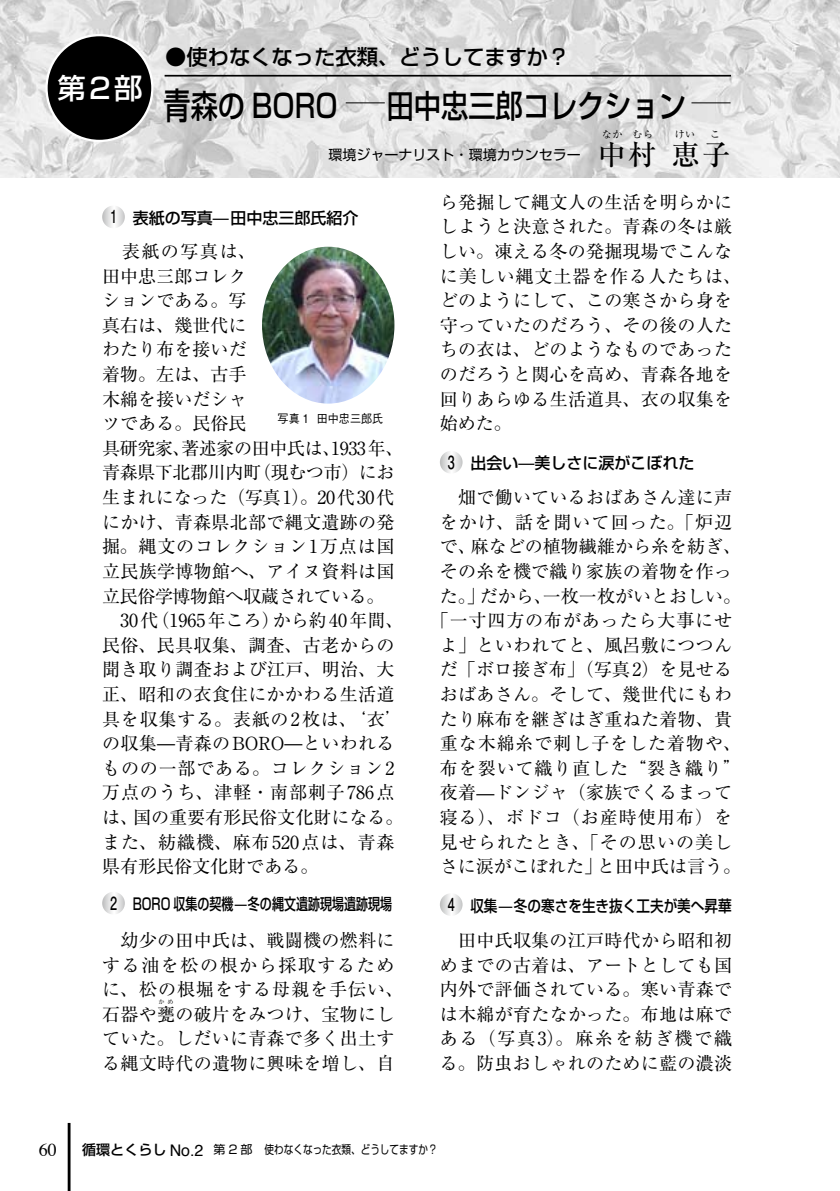
<style>
.page{position:relative;width:840px;height:1191px;background:#fff}
.page>*{position:absolute;margin:0;border:0;box-sizing:border-box;transform-origin:0 0}
.t1{font:500 32px "Shin Go Pro";color:#000;scale:.85 1}
.t2{font:500 28.4px "Shin Go Pro";color:#fff}
.t3{font:500 21.2px "Shin Go Pro";color:#000}
.t4{font:18px/24.6px "Ryumin Pro";letter-spacing:.015em;color:#000}
.t5{font:18px/24.6px "Ryumin Pro";letter-spacing:.055em;color:#000}
.t6{font:18px "Times";color:#000}
.t7{font:500 16px "Shin Go Pro";color:#000}
.t8{font:500 16px "Shin Go Pro";color:#000;scale:.75 1}
.t9{font:500 16px "Shin Go Pro";color:#000;scale:.85 1}
.t10{font:14px "Shin Go Pro";color:#000}
.t11{font:12px "Shin Go Pro";color:#000}
.t12{font:500 12px "Gothic BBB Pro";color:#000;scale:.92 1}
.t13{font:10px "Ryumin Pro";color:#000}
.t14{font:6px "Ryumin Pro";color:#000}
.s1{font-size:36px}
.s2{font-family:"Ryumin Pro";font-weight:500;font-size:28px}
.s3{font-family:"Futo Go B101 Pro";font-weight:700;font-size:18px}
.s4{font-weight:500;font-size:14px}
.s5{font-family:"Helvetica";font-size:16px}
</style>
<div class="page">
<hr style="left:68px;top:1123px;width:2px;height:68px;background:#000">
<img style="left:0;top:0;width:839px;height:177px">
<div style="left:46px;top:35px;width:106px;height:106px;background:#000;border-radius:50%"></div>
<div style="left:45px;top:34px;width:108px;height:108px;border:2px solid #fff;border-radius:50%"></div>
<hr style="left:164px;top:75px;width:566px;height:2px;background:#000">
<hr style="left:345px;top:102px;width:39px;height:1px;background:#000">
<hr style="left:691px;top:102px;width:39px;height:1px;background:#000">
<img style="left:262px;top:247px;width:132px;height:156px;border-radius:50%">
<svg style="left:102px;top:206px;width:23px;height:22px"></svg>
<svg style="left:102px;top:892px;width:23px;height:22px"></svg>
<svg style="left:439px;top:451px;width:23px;height:22px"></svg>
<svg style="left:439px;top:893px;width:23px;height:23px"></svg>
<h2 class="t2" style="left:57px;top:65px;width:87px">第２部</h2>
<p class="t3" style="left:165px;top:39px;width:405px">●使わなくなった衣類、どうしてますか？</p>
<h1 class="t1" style="left:163px;top:79px;width:616px"><span class="s1">青</span>森の BORO　　田中忠三郎コレクション</h1>
<p class="t13" style="left:601px;top:126px;width:53px">なか むら</p>
<p class="t13" style="left:674px;top:126px;width:47px">けい　 こ</p>
<p class="t10" style="left:328px;top:143px;width:403px">環境ジャーナリスト・環境カウンセラー <span class="s2">中村 恵子</span></p>
<p class="t7" style="left:110px;top:205px;width:250px"><span class="s3">1</span> 表紙の写真—田中忠三郎氏紹介</p>
<p class="t4" style="left:102px;top:238px;width:303px">　表紙の写真は、<br>田中忠三郎コレク<br>ションである。写<br>真右は、幾世代に<br>わたり布を接いだ<br>着物。左は、古手<br>木綿を接いだシャ<br>ツである。民俗民<br>具研究家、著述家の田中氏は、1933年、青森県下北郡川内町（現むつ市）にお生まれになった（写真1）。20代30代にかけ、青森県北部で縄文遺跡の発掘。縄文のコレクション1万点は国立民族学博物館へ、アイヌ資料は国立民俗学博物館へ収蔵されている。　30代（1965年ころ）から約40年間、民俗、民具収集、調査、古老からの聞き取り調査および江戸、明治、大正、昭和の衣食住にかかわる生活道具を収集する。表紙の2枚は、‘衣’の収集—青森のBORO—といわれるものの一部である。コレクション2万点のうち、津軽・南部刺子786点は、国の重要有形民俗文化財になる。また、紡織機、麻布520点は、青森県有形民俗文化財である。</p>
<p class="t12" style="left:277px;top:408px;width:116px">写真 1 田中忠三郎氏</p>
<p class="t8" style="left:110px;top:891px;width:377px"><span class="s3">2</span> BORO 収集の契機—冬の縄文遺跡現場遺跡現場</p>
<p class="t5" style="left:102px;top:926px;width:302px">　幼少の田中氏は、戦闘機の燃料にする油を松の根から採取するために、松の根堀をする母親を手伝い、石器や甕の破片をみつけ、宝物にし</p>
<p class="t14" style="left:158px;top:997px;width:16px">かめ</p>
<p class="t4" style="left:102px;top:1025px;width:294px">ていた。しだいに青森で多く出土する縄文時代の遺物に興味を増し、自</p>
<p class="t4" style="left:439px;top:188px;width:302px">ら発掘して縄文人の生活を明らかにしようと決意された。青森の冬は厳しい。凍える冬の発掘現場でこんなに美しい縄文土器を作る人たちは、どのようにして、この寒さから身を守っていたのだろう、その後の人たちの衣は、どのようなものであったのだろうと関心を高め、青森各地を回りあらゆる生活道具、衣の収集を始めた。　</p>
<p class="t7" style="left:447px;top:450px;width:248px"><span class="s3">3</span> 出会い—美しさに涙がこぼれた</p>
<p class="t4" style="left:430px;top:484px;width:311px;text-align:center">　畑で働いているおばあさん達に声をかけ、話を聞いて回った。「炉辺で、麻などの植物繊維から糸を紡ぎ、その糸を機で織り家族の着物を作った。」だから、一枚一枚がいとおしい。「一寸四方の布があったら大事にせよ」といわれてと、風呂敷につつんだ「ボロ接ぎ布」（写真2）を見せるおばあさん。そして、幾世代にもわたり麻布を継ぎはぎ重ねた着物、貴重な木綿糸で刺し子をした着物や、布を裂いて織り直した“裂き織り”夜着—ドンジャ（家族でくるまって寝る）、ボドコ（お産時使用布）を見せられたとき、「その思いの美しさに涙がこぼれた」と田中氏は言う。</p>
<p class="t9" style="left:447px;top:892px;width:335px"><span class="s3">4</span> 収集—冬の寒さを生き抜く工夫が美へ昇華</p>
<p class="t4" style="left:439px;top:926px;width:294px;text-align:justify">　田中氏収集の江戸時代から昭和初めまでの古着は、アートとしても国内外で評価されている。寒い青森では木綿が育たなかった。布地は麻である（写真3）。麻糸を紡ぎ機で織る。防虫おしゃれのために藍の濃淡</p>
<p class="t6" style="left:39px;top:1133px;width:19px">60</p>
<p class="t11" style="left:82px;top:1140px;width:356px"><span class="s4">循環とくらし</span> <span class="s5">No.2</span> 第 2 部　使わなくなった衣類、どうしてますか？</p>
</div>
